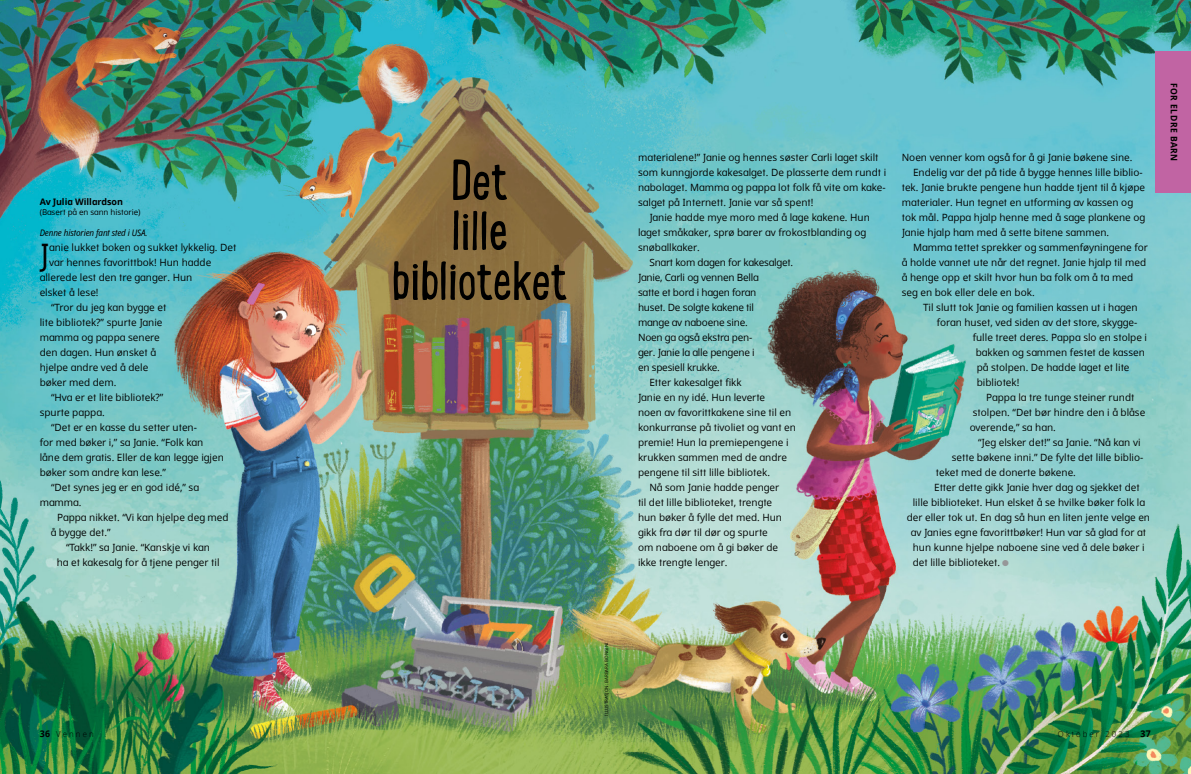
<style>
.page{position:relative;width:1191px;height:774px;background:#fff}
.page>*{position:absolute;margin:0;border:0;box-sizing:border-box;transform-origin:0 0}
.h1_next_Lunchbox{font:60px/50px "Lunch Box";letter-spacing:-.02em;color:#000;text-align:center}
.p1_first{font:31px "Dots Solidlds Lat";color:#000}
.p1{font:10px/15px "Dots Solidlds Lat";color:#000}
.p1-2{font:10px/15px "Dots Solidlds Lat";letter-spacing:-.02em;color:#000}
.p1_first-2{font:10px "Dots Solidlds Lat";color:#000}
.p1_bio{font:italic 9px "Dots Solid Condlds Lat";letter-spacing:-.01em;color:#000}
.p1_author-name{font:700 9px "Dots Solidlds Lat";letter-spacing:-.005em;color:#000}
.p1_series-title__For_Older_Kids{font:700 9px "Dots Solidlds Lat";letter-spacing:.06em;color:#000;scale:.95 1}
.t1{font:300 8.2px "Dots Solidlds Lat";letter-spacing:.28em;color:#000;scale:.95 1}
.p1_author-role{font:8px "Dots Solidlds Lat";letter-spacing:-.005em;color:#000}
.t2{font:4.5px "Dots Solidlds Lat";color:#000}
.s1{font-family:"Ding P Ilds Dpi";font-size:8.5px;color:#969798}
.s2{font-weight:700;font-size:9.2px}
</style>
<div class="page">
<img style="left:0;top:0;width:1191px;height:774px">
<div style="left:1155px;top:51px;width:36px;height:142px;background:#c164a3"></div>
<img style="left:507px;top:637px;width:18px;height:11px">
<img style="left:505px;top:648px;width:26px;height:9px">
<p class="p1_author-name" style="left:40px;top:195px;width:85px">Av Julia Willardson</p>
<p class="p1_author-role" style="left:40px;top:206px;width:102px">(Basert på en sann historie)</p>
<p class="p1_bio" style="left:40px;top:226px;width:109px">Denne historien fant sted i USA.</p>
<p class="p1_first" style="left:39px;top:232px;width:11px">J</p>
<p class="p1_first-2" style="left:49px;top:240px;width:189px">anie lukket boken og sukket lykkelig. Det</p>
<p class="p1_first-2" style="left:49px;top:255px;width:164px">var hennes favorittbok! Hun hadde</p>
<p class="p1_first-2" style="left:40px;top:270px;width:154px">allerede lest den tre ganger. Hun</p>
<p class="p1_first-2" style="left:40px;top:285px;width:60px">elsket å lese!</p>
<p class="p1" style="left:40px;top:300px;width:128px;text-indent:11px">“Tror du jeg kan bygge et lite bibliotek?” spurte Janie mamma og pappa senere den dagen. Hun ønsket å hjelpe andre ved å dele bøker med dem.</p>
<p class="p1" style="left:40px;top:390px;width:125px;text-indent:11px">“Hva er et lite bibliotek?” spurte pappa.</p>
<p class="p1" style="left:40px;top:420px;width:186px;text-indent:11px">“Det er en kasse du setter uten-<br>for med bøker i,” sa Janie. “Folk kan låne dem gratis. Eller de kan legge igjen bøker som andre kan lese.”</p>
<p class="p1" style="left:40px;top:480px;width:161px;text-indent:11px">“Det synes jeg er en god idé,” sa mamma.</p>
<p class="p1" style="left:51px;top:510px;width:179px;text-indent:6px">Pappa nikket. “Vi kan hjelpe deg med å bygge det.”</p>
<p class="p1" style="left:57px;top:540px;width:164px;text-align:center">“Takk!” sa Janie. “Kanskje vi kan<br>ha et kakesalg for å tjene penger til</p>
<p class="h1_next_Lunchbox" style="left:391px;top:153px;width:179px">Det<br>lille biblioteket</p>
<p class="p1" style="left:638px;top:150px;width:250px">materialene!” Janie og hennes søster Carli laget skilt som kunngjorde kakesalget. De plasserte dem rundt i nabolaget. Mamma og pappa lot folk få vite om kake&shy;salget på Internett. Janie var så spent!</p>
<p class="p1" style="left:638px;top:210px;width:233px;text-indent:11px">Janie hadde mye moro med å lage kakene. Hun laget småkaker, sprø barer av frokostblanding og snøballkaker.</p>
<p class="p1-2" style="left:638px;top:255px;width:157px;text-indent:11px">Snart kom dagen for kakesalget.<br>Janie, Carli og vennen Bella<br>satte et bord i hagen foran<br>huset. De solgte kakene til<br>mange av naboene sine.<br>Noen ga også ekstra pen-<br>ger. Janie la alle pengene i<br>en spesiell krukke.</p>
<p class="p1" style="left:638px;top:375px;width:159px;text-indent:11px">Etter kakesalget fikk<br>Janie en ny idé. Hun leverte<br>noen av favorittkakene sine til en konkurranse på tivoliet og vant en premie! Hun la premiepengene i krukken sammen med de andre pengene til sitt lille bibliotek.</p>
<p class="p1" style="left:638px;top:480px;width:146px;text-indent:11px">Nå som Janie hadde penger til det lille biblioteket, trengte hun bøker å fylle det med. Hun gikk fra dør til dør og spurte om naboene om å gi bøker de ikke trengte lenger.</p>
<p class="p1" style="left:901px;top:150px;width:232px">Noen venner kom også for å gi Janie bøkene sine.</p>
<p class="p1" style="left:901px;top:165px;width:245px;text-indent:11px">Endelig var det på tide å bygge hennes lille biblio&shy;tek. Janie brukte pengene hun hadde tjent til å kjøpe materialer. Hun tegnet en utforming av kassen og tok mål. Pappa hjalp henne med å sage plankene og Janie hjalp ham med å sette bitene sammen.</p>
<p class="p1" style="left:901px;top:240px;width:248px;text-indent:11px">Mamma tettet sprekker og sammenføyningene for å holde vannet ute når det regnet. Janie hjalp til med å henge opp et skilt hvor hun ba folk om å ta med seg en bok eller dele en bok.</p>
<p class="p1" style="left:923px;top:300px;width:216px">Til slutt tok Janie og familien kassen ut i hagen</p>
<p class="p1" style="left:936px;top:315px;width:202px">foran huset, ved siden av det store, skygge-</p>
<p class="p1" style="left:972px;top:330px;width:176px">fulle treet deres. Pappa slo en stolpe i</p>
<p class="p1" style="left:975px;top:345px;width:171px">bakken og sammen festet de kassen</p>
<p class="p1" style="left:976px;top:360px;width:154px">på stolpen. De hadde laget et lite</p>
<p class="p1" style="left:976px;top:375px;width:44px">bibliotek!</p>
<p class="p1" style="left:986px;top:390px;width:150px">Pappa la tre tunge steiner rundt</p>
<p class="p1" style="left:972px;top:405px;width:174px">stolpen. “Det bør hindre den i å blåse</p>
<p class="p1" style="left:969px;top:420px;width:88px">overende,” sa han.</p>
<p class="p1" style="left:978px;top:435px;width:164px">“Jeg elsker det!” sa Janie. “Nå kan vi</p>
<p class="p1" style="left:951px;top:450px;width:193px">sette bøkene inni.” De fylte det lille biblio-</p>
<p class="p1" style="left:935px;top:465px;width:142px">teket med de donerte bøkene.</p>
<p class="p1" style="left:934px;top:480px;width:207px">Etter dette gikk Janie hver dag og sjekket det</p>
<p class="p1" style="left:912px;top:495px;width:234px">lille biblioteket. Hun elsket å se hvilke bøker folk la</p>
<p class="p1" style="left:906px;top:510px;width:245px">der eller tok ut. En dag så hun en liten jente velge en</p>
<p class="p1" style="left:910px;top:525px;width:237px">av Janies egne favorittbøker! Hun var så glad for at</p>
<p class="p1" style="left:912px;top:540px;width:233px">hun kunne hjelpe naboene sine ved å dele bøker i</p>
<p class="p1" style="left:912px;top:555px;width:98px">det lille biblioteket. <span class="s1">●</span></p>
<p class="p1_series-title__For_Older_Kids" style="left:1180px;top:83px;width:84px;rotate:90deg">FOR ELDRE BARN</p>
<p class="t2" style="left:603px;top:716px;width:75px;rotate:-90deg">ILLUSTRASJON: BARBARA BONGINI</p>
<p class="t1" style="left:40px;top:728px;width:58px"><span class="s2">36</span> Vennen</p>
<p class="t1" style="left:1058px;top:728px;width:99px">Oktober 2023 <span class="s2">37</span></p>
</div>
